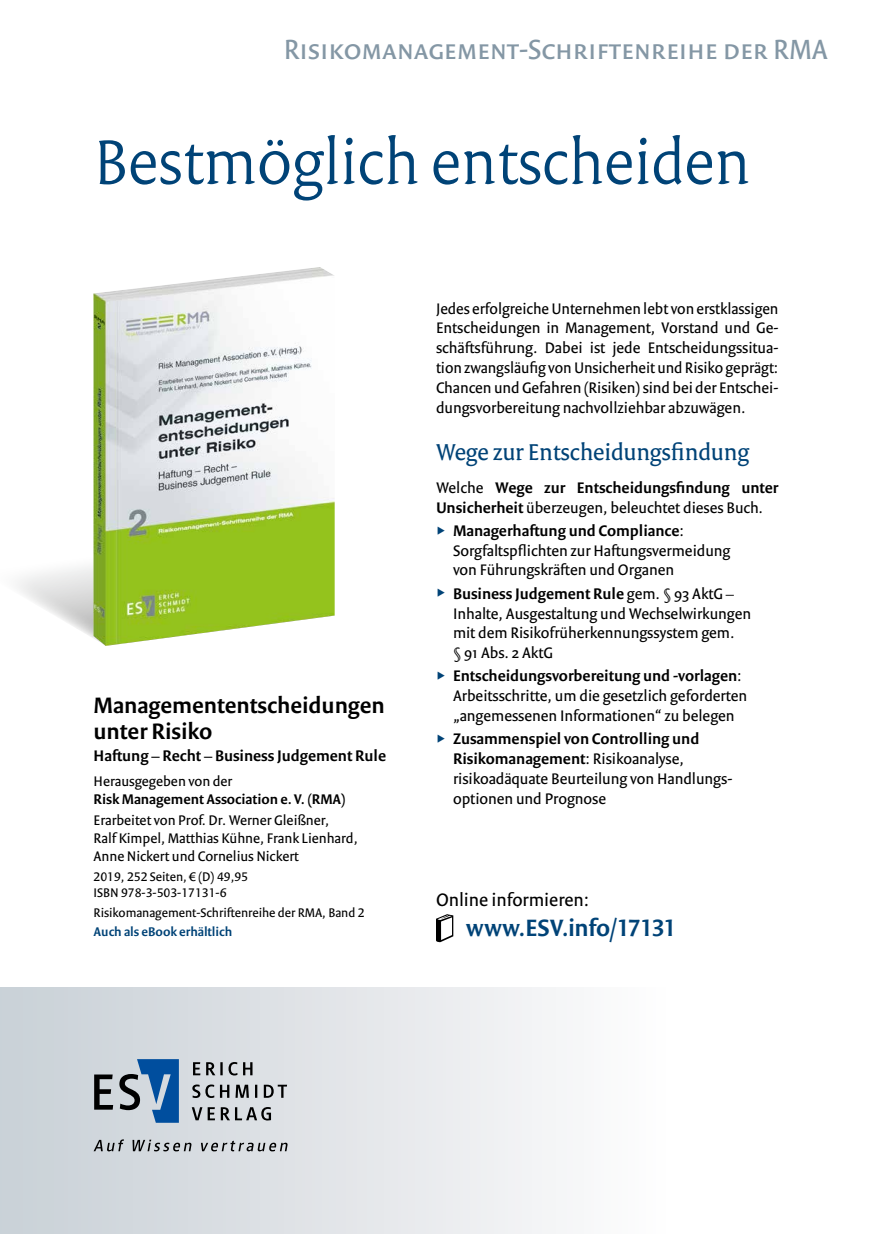
<style>
.page{position:relative;width:872px;height:1234px;background:#fff}
.page>*{position:absolute;margin:0;border:0;box-sizing:border-box;transform-origin:0 0}
.t1{font:300 67.5px "Versa Pro";letter-spacing:-.005em;color:#004377}
.t2{font:30px "Versa Sans Pro";color:#8497a5}
.t3{font:600 25.5px "Versa Sans Pro";letter-spacing:-.015em;color:#004377}
.t4{font:24.75px "Versa Pro";letter-spacing:-.005em;color:#004377}
.t5{font:600 24px/26.4px "Versa Sans Pro";color:#000}
.t6{font:19.5px "Versa Sans Pro";color:#000}
.t7{font:16.5px/19.8px "Versa Sans Pro";color:#000}
.t8{font:600 16.5px/19.8px "Versa Sans Pro";color:#000}
.t9{font:15px/18px "Versa Sans Pro";color:#000}
.t10{font:600 15px "Versa Sans Pro";color:#000}
.t11{font:13.5px/16.2px "Versa Sans Pro";color:#000}
.t12{font:600 13.5px "Versa Sans Pro";color:#004377}
.s1{font-weight:400}
.s2{font-weight:600}
</style>
<div class="page">
<div style="left:0;top:986px;width:872px;height:247px;background:linear-gradient(to right,#cad1d7,#fff)"></div>
<svg style="left:17px;top:566px;width:76px;height:72px"></svg>
<img style="left:93px;top:267px;width:242px;height:378px">
<svg style="left:436px;top:914px;width:17px;height:28px"></svg>
<svg style="left:192px;top:1106px;width:79px;height:14px"></svg>
<svg style="left:192px;top:1084px;width:95px;height:13px"></svg>
<svg style="left:193px;top:1061px;width:59px;height:14px"></svg>
<svg style="left:119px;top:1058px;width:60px;height:64px;background:#668aaf"></svg>
<svg style="left:94px;top:1074px;width:19px;height:35px"></svg>
<svg style="left:94px;top:1139px;width:194px;height:12px;background:#a7aaae"></svg>
<h2 class="t2" style="left:284px;top:31px;width:545px">Risikomanagement-Schriftenreihe der RMA</h2>
<h1 class="t1" style="left:94px;top:121px;width:658px">Bestmöglich entscheiden</h1>
<h3 class="t5" style="left:94px;top:691px;width:293px">Managemententscheidungen unter Risiko</h3>
<p class="t8" style="left:94px;top:745px;width:294px">Haftung – Recht – Business Judgement Rule</p>
<p class="t9" style="left:94px;top:771px;width:140px">Herausgegeben von der</p>
<p class="t10" style="left:94px;top:789px;width:253px">Risk Management Association e.V. (RMA)</p>
<p class="t9" style="left:94px;top:811px;width:266px">Erarbeitet von Prof. Dr. Werner Gleißner,<br>Ralf Kimpel, Matthias Kühne, Frank Lienhard,<br>Anne Nickert und Cornelius Nickert</p>
<p class="t11" style="left:94px;top:867px;width:156px">2019, 252 Seiten, € (D) 49,95<br>ISBN 978-3-503-17131-6</p>
<p class="t11" style="left:94px;top:903px;width:272px">Risikomanagement-Schriftenreihe der RMA, Band 2</p>
<p class="t12" style="left:94px;top:923px;width:140px">Auch als eBook erhältlich</p>
<p class="t7" style="left:436px;top:298px;width:344px;text-align:justify">Jedes erfolgreiche Unternehmen lebt von erstklassigen Entscheidungen in Management, Vorstand und Ge&shy;schäftsführung. Dabei ist jede Entscheidungssitua&shy;tion zwangsläufig von Unsicherheit und Risiko geprägt:<br>Chancen und Gefahren (Risiken) sind bei der Entschei&shy;dungsvorbereitung nachvollziehbar abzuwägen.</p>
<h3 class="t4" style="left:436px;top:437px;width:314px">Wege zur Entscheidungsfindung</h3>
<p class="t8" style="left:436px;top:477px;width:344px"><span class="s1">Welche</span> Wege zur Entscheidungsfindung unter<br>Unsicherheit <span class="s1">überzeugen, beleuchtet dieses Buch.</span></p>
<p class="t7" style="left:453px;top:520px;width:279px"><span class="s2">Managerhaftung und Compliance</span>:<br>Sorgfaltspflichten zur Haftungsvermeidung von Führungskräften und Organen</p>
<p class="t7" style="left:453px;top:583px;width:300px"><span class="s2">Business Judgement Rule</span> gem. § 93 AktG – Inhalte, Ausgestaltung und Wechselwirkungen mit dem Risikofrüherkennungssystem gem.<br>§ 91 Abs. 2 AktG</p>
<p class="t7" style="left:453px;top:666px;width:296px"><span class="s2">Entscheidungsvorbereitung und -vorlagen</span>:<br>Arbeitsschritte, um die gesetzlich geforderten „angemessenen Informationen“ zu belegen</p>
<p class="t7" style="left:453px;top:728px;width:281px"><span class="s2">Zusammenspiel von Controlling und Risikomanagement</span>: Risikoanalyse, risikoadäquate Beurteilung von Handlungs&shy;optionen und Prognose</p>
<p class="t6" style="left:436px;top:887px;width:155px">Online informieren:</p>
<h3 class="t3" style="left:466px;top:912px;width:212px">www.ESV.info/17131</h3>
</div>
